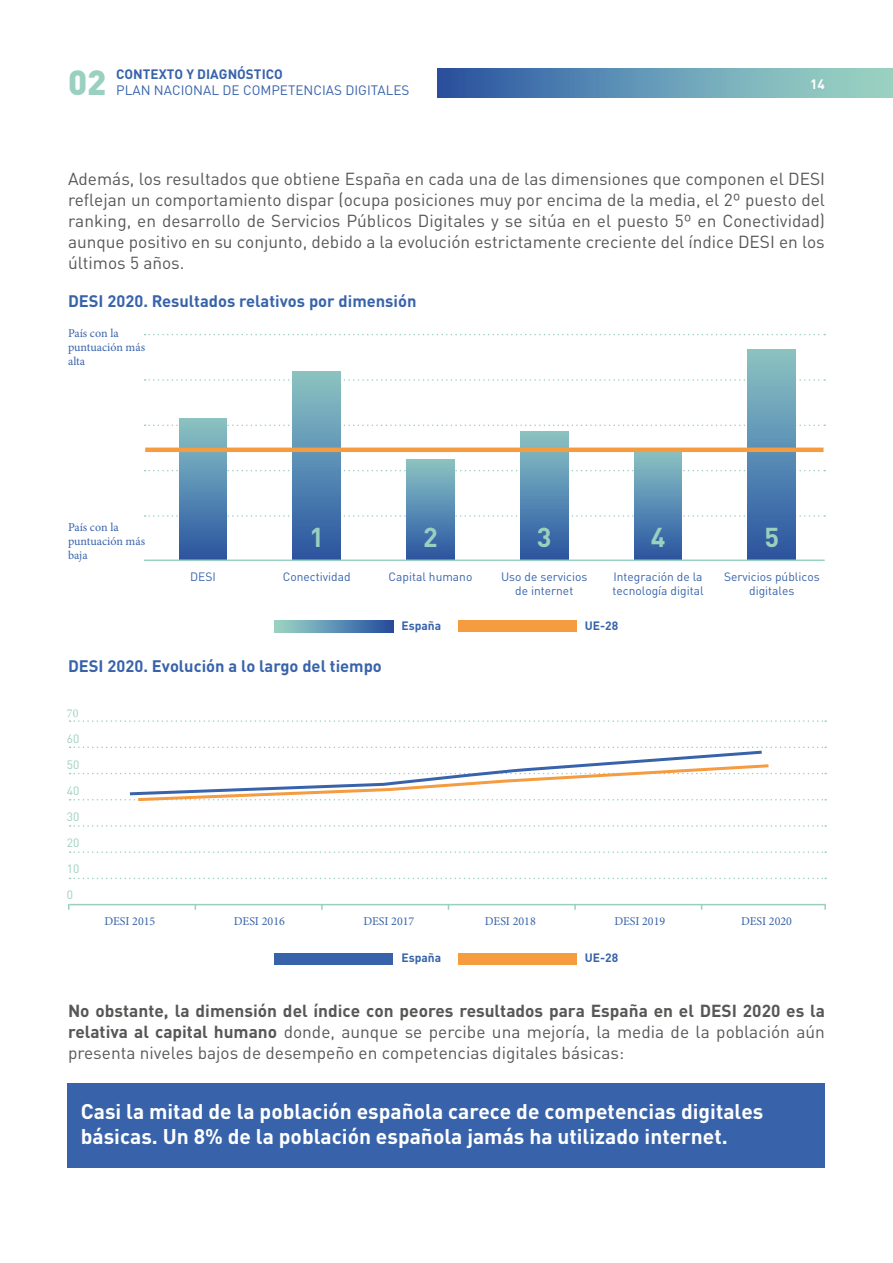
<style>
.page{position:relative;width:893px;height:1263px;background:#fff}
.page>*{position:absolute;margin:0;border:0;box-sizing:border-box;transform-origin:0 0}
.t1{font:900 34.5px "FFDIN Pro";color:#9ad0c0}
.t2{font:700 27px "FFDIN Pro";color:#9ad0c0}
.t3{font:700 21px/25.5px "FFDIN Pro";color:#fff}
.t4{font:17.25px/21px "FFDIN Pro";color:#575756;text-align:justify}
.t5{font:700 16.5px "FFDIN Pro";color:#3863aa}
.t6{font:13.5px "FFDIN Pro";color:#3863aa}
.t7{font:700 13.5px "FFDIN Pro";color:#3863aa}
.t8{font:700 13.5px "FFDIN Pro";color:#fff}
.t9{font:12px/14.2px "FFDIN Pro";color:#3863aa;text-align:center}
.t10{font:12px/14.2px "Minion Pro";color:#3863aa}
.t11{font:700 12px "FFDIN Pro";color:#3863aa}
.t12{font:12px/26px "FFDIN Pro";color:#9ad0c0;text-align:justify}
.t13{font:12px "Minion Pro";color:#9ad0c0}
.s1{font-weight:700}
</style>
<div class="page">
<div style="left:67px;top:1083px;width:758px;height:84px;background:#3863aa"></div>
<div style="left:438px;top:68px;width:455px;height:29px;background:linear-gradient(to right,#2a56a3,#a3ddc7)"></div>
<svg style="left:892px;top:68px;width:1px;height:29px"></svg>
<svg style="left:145px;top:379px;width:680px;height:2px"></svg>
<svg style="left:145px;top:334px;width:680px;height:1px"></svg>
<svg style="left:145px;top:424px;width:680px;height:2px"></svg>
<svg style="left:145px;top:470px;width:680px;height:1px"></svg>
<svg style="left:145px;top:515px;width:680px;height:2px"></svg>
<div style="left:179px;top:418px;width:48px;height:142px;background:linear-gradient(to bottom,#8cc5c4,#2a55a2)"></div>
<div style="left:293px;top:372px;width:48px;height:188px;background:linear-gradient(to bottom,#8bc4c4,#2a55a1)"></div>
<div style="left:407px;top:459px;width:47px;height:101px;background:linear-gradient(to bottom,#8bc5c4,#2955a2)"></div>
<div style="left:520px;top:431px;width:48px;height:129px;background:linear-gradient(to bottom,#8ec4c1,#2855a3)"></div>
<div style="left:634px;top:450px;width:48px;height:110px;background:linear-gradient(to bottom,#8bc4c4,#2a56a2)"></div>
<div style="left:748px;top:349px;width:48px;height:211px;background:linear-gradient(to bottom,#8cc5c3,#2954a1)"></div>
<hr style="left:145px;top:448px;width:678px;height:4px;background:#f59b40">
<hr style="left:145px;top:559px;width:679px;height:2px;background:#9ad0c0">
<svg style="left:275px;top:620px;width:118px;height:12px"></svg>
<div style="left:458px;top:620px;width:118px;height:12px;background:#f59b40"></div>
<div style="left:275px;top:953px;width:118px;height:11px;background:#3863aa"></div>
<div style="left:458px;top:953px;width:118px;height:11px;background:#f59b40"></div>
<svg style="left:70px;top:720px;width:756px;height:2px"></svg>
<svg style="left:70px;top:825px;width:756px;height:2px"></svg>
<svg style="left:70px;top:851px;width:756px;height:2px"></svg>
<svg style="left:70px;top:878px;width:756px;height:1px"></svg>
<hr style="left:70px;top:904px;width:755px;height:1px;background:#9ad0c0">
<svg style="left:70px;top:746px;width:756px;height:55px"></svg>
<svg style="left:68px;top:904px;width:2px;height:6px"></svg>
<h1 class="t1" style="left:68px;top:53px;width:40px">02</h1>
<p class="t7" style="left:116px;top:63px;width:168px">CONTEXTO Y DIAGNÓSTICO</p>
<p class="t6" style="left:116px;top:80px;width:295px">PLAN NACIONAL DE COMPETENCIAS DIGITALES</p>
<p class="t8" style="left:810px;top:72px;width:16px">14</p>
<p class="t4" style="left:68px;top:167px;width:758px">Además, los resultados que obtiene España en cada una de las dimensiones que componen el DESI reflejan un comportamiento dispar (ocupa posiciones muy por encima de la media, el 2º puesto del ranking, en desarrollo de Servicios Públicos Digitales y se sitúa en el puesto 5º en Conectividad) aunque positivo en su conjunto, debido a la evolución estrictamente creciente del índice DESI en los últimos 5 años.</p>
<p class="t5" style="left:68px;top:288px;width:350px">DESI 2020. Resultados relativos por dimensión</p>
<p class="t10" style="left:68px;top:326px;width:79px">País con la puntuación más alta</p>
<p class="t10" style="left:68px;top:520px;width:79px">País con la puntuación más baja</p>
<h2 class="t2" style="left:309px;top:515px;width:16px">1</h2>
<h2 class="t2" style="left:423px;top:515px;width:16px">2</h2>
<h2 class="t2" style="left:537px;top:515px;width:16px">3</h2>
<h2 class="t2" style="left:651px;top:515px;width:16px">4</h2>
<h2 class="t2" style="left:764px;top:515px;width:16px">5</h2>
<p class="t9" style="left:389px;top:568px;width:85px">Capital humano</p>
<p class="t9" style="left:501px;top:568px;width:88px">Uso de servicios de internet</p>
<p class="t9" style="left:612px;top:568px;width:92px;text-align:left">Integración de la tecnología digital</p>
<p class="t9" style="left:724px;top:568px;width:97px">Servicios públicos digitales</p>
<p class="t9" style="left:190px;top:568px;width:27px">DESI</p>
<p class="t9" style="left:283px;top:568px;width:69px">Conectividad</p>
<p class="t11" style="left:402px;top:615px;width:41px">España</p>
<p class="t11" style="left:585px;top:615px;width:35px">UE-28</p>
<p class="t5" style="left:68px;top:652px;width:315px">DESI 2020. Evolución a lo largo del tiempo</p>
<p class="t13" style="left:67px;top:705px;width:13px">70</p>
<p class="t12" style="left:67px;top:725px;width:14px">60<br>50<br>40<br>30<br>20<br>10<br>0</p>
<p class="t10" style="left:104px;top:914px;width:52px">DESI 2015</p>
<p class="t10" style="left:234px;top:914px;width:52px">DESI 2016</p>
<p class="t10" style="left:363px;top:914px;width:52px">DESI 2017</p>
<p class="t10" style="left:485px;top:914px;width:52px">DESI 2018</p>
<p class="t10" style="left:614px;top:914px;width:52px">DESI 2019</p>
<p class="t10" style="left:741px;top:914px;width:52px">DESI 2020</p>
<p class="t11" style="left:402px;top:948px;width:41px">España</p>
<p class="t11" style="left:585px;top:948px;width:35px">UE-28</p>
<p class="t4" style="left:68px;top:998px;width:758px"><span class="s1">No obstante, la dimensión del índice con peores resultados para España en el DESI 2020 es la relativa al capital humano</span> donde, aunque se percibe una mejoría, la media de la población aún presenta niveles bajos de desempeño en competencias digitales básicas:</p>
<p class="t3" style="left:81px;top:1095px;width:684px">Casi la mitad de la población española carece de competencias digitales básicas. Un 8% de la población española jamás ha utilizado internet.</p>
</div>
